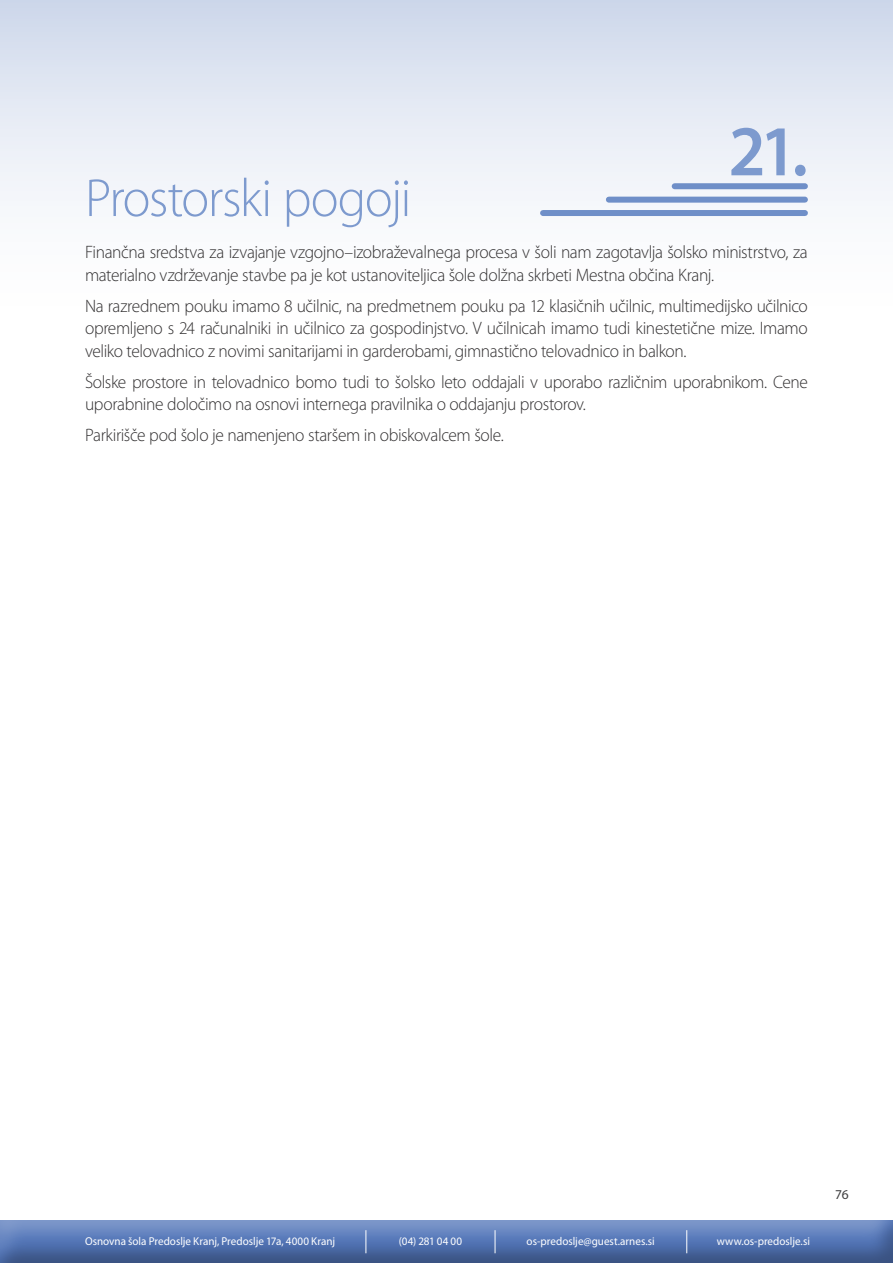
<style>
.page{position:relative;width:893px;height:1263px;background:#fff}
.page>*{position:absolute;margin:0;border:0;box-sizing:border-box;transform-origin:0 0}
.t1{font:600 72px "Myriad Pro";color:#7d9ace}
.t2{font:300 54px "Myriad Pro";letter-spacing:-.03em;color:#7d9ace}
.t3{font:300 18px/22.5px "Myriad Pro";letter-spacing:-.025em;color:#312f30}
.t4{font:13.5px "Myriad Pro";color:#3e3e3f}
.t5{font:11.4px "Myriad Pro";color:#fff}
</style>
<div class="page">
<div style="left:0;top:1218px;width:893px;height:45px;background:#231f20;opacity:.35"></div>
<svg style="left:686px;top:1230px;width:1px;height:23px"></svg>
<svg style="left:366px;top:1230px;width:1px;height:23px"></svg>
<svg style="left:495px;top:1230px;width:1px;height:23px"></svg>
<div style="left:0;top:0;width:893px;height:334px;background:linear-gradient(to bottom,#d2dbec,#fff)"></div>
<div style="left:609px;top:197px;width:196px;height:6px;background:#6f8fc8"></div>
<div style="left:675px;top:183px;width:130px;height:6px;background:#6f8fc8"></div>
<div style="left:543px;top:210px;width:262px;height:6px;background:#6f8fc8"></div>
<p class="t2" style="left:85px;top:166px;width:328px">Prostorski pogoji</p>
<p class="t1" style="left:728px;top:105px;width:81px">21.</p>
<p class="t3" style="left:85px;top:241px;width:724px">Finančna sredstva za izvajanje vzgojno–izobraževalnega procesa v šoli nam zagotavlja šolsko ministrstvo, za materialno vzdrževanje stavbe pa je kot ustanoviteljica šole dolžna skrbeti Mestna občina Kranj.</p>
<p class="t3" style="left:85px;top:295px;width:724px;text-align:justify">Na razrednem pouku imamo 8 učilnic, na predmetnem pouku pa 12 klasičnih učilnic, multimedijsko učilnico opremljeno s 24 računalniki in učilnico za gospodinjstvo. V učilnicah imamo tudi kinestetične mize. Imamo veliko telovadnico z novimi sanitarijami in garderobami, gimnastično telovadnico in balkon.</p>
<p class="t3" style="left:85px;top:371px;width:724px">Šolske prostore in telovadnico bomo tudi to šolsko leto oddajali v uporabo različnim uporabnikom. Cene uporabnine določimo na osnovi internega pravilnika o oddajanju prostorov.</p>
<p class="t3" style="left:85px;top:424px;width:420px">Parkirišče pod šolo je namenjeno staršem in obiskovalcem šole.</p>
<p class="t5" style="left:85px;top:1234px;width:252px">Osnovna šola Predoslje Kranj, Predoslje 17a, 4000 Kranj</p>
<p class="t5" style="left:399px;top:1234px;width:65px">(04) 281 04 00</p>
<p class="t5" style="left:527px;top:1234px;width:130px">os-predoslje@guest.arnes.si</p>
<p class="t5" style="left:717px;top:1234px;width:95px">www.os-predoslje.si</p>
<p class="t4" style="left:835px;top:1186px;width:15px">76</p>
</div>
